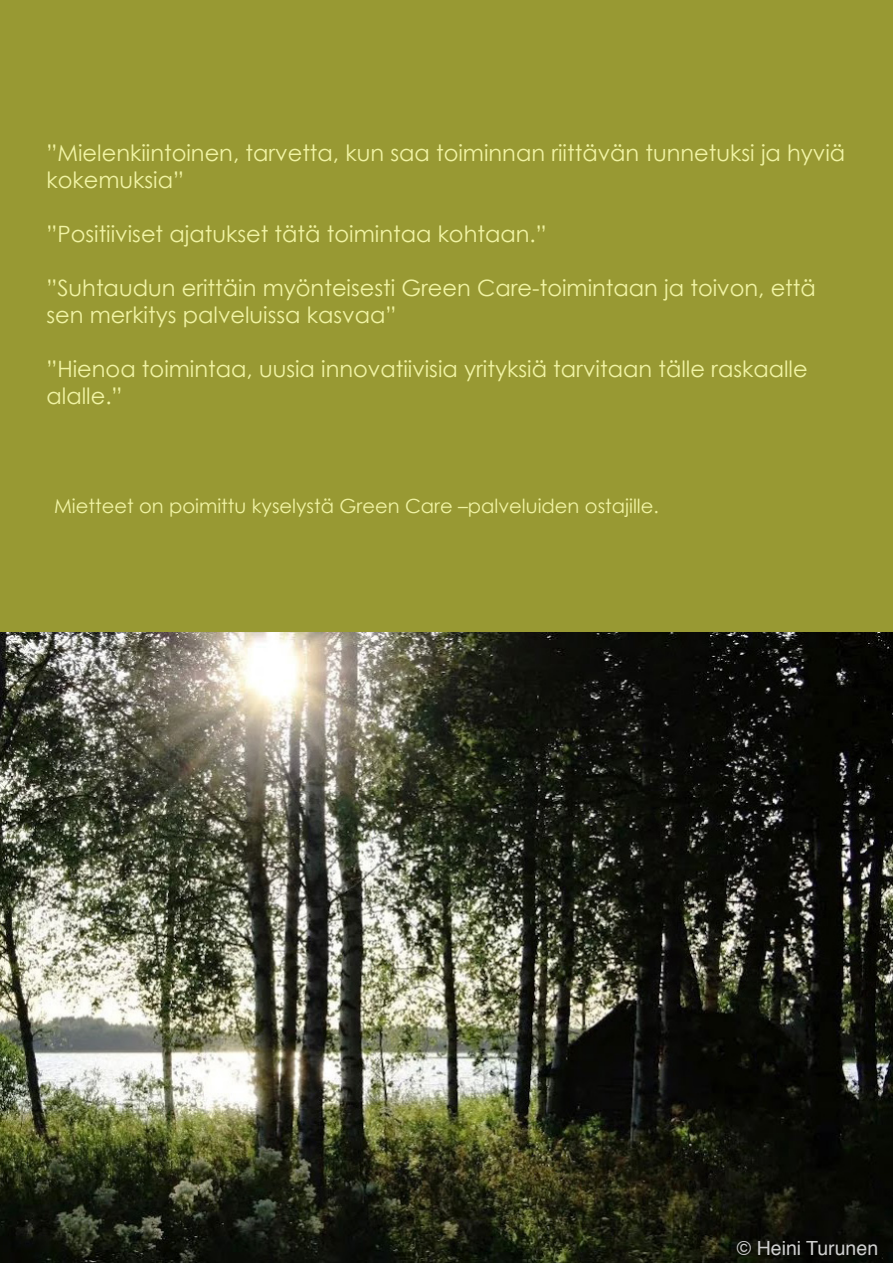
<style>
.page{position:relative;width:893px;height:1263px;background:#fff}
.page>*{position:absolute;margin:0;border:0;box-sizing:border-box;transform-origin:0 0}
.t1{font:22.5px/27px "Century Gothic";color:#f1f4a5}
.t2{font:19.5px "Century Gothic";color:#f1f4a5}
.t3{font:19.5px "Helvetica";color:#cfcfcf}
</style>
<div class="page">
<div style="left:0;top:1px;width:893px;height:656px;background:#989933"></div>
<img style="left:0;top:632px;width:893px;height:631px">
<p class="t1" style="left:47px;top:139px;width:800px">”Mielenkiintoinen, tarvetta, kun saa toiminnan riittävän tunnetuksi ja hyviä kokemuksia”</p>
<p class="t1" style="left:47px;top:220px;width:502px">”Positiiviset ajatukset tätä toimintaa kohtaan.”</p>
<p class="t1" style="left:47px;top:274px;width:771px">”Suhtaudun erittäin myönteisesti Green Care-toimintaan ja toivon, että sen merkitys palveluissa kasvaa”</p>
<p class="t1" style="left:47px;top:355px;width:763px">”Hienoa toimintaa, uusia innovatiivisia yrityksiä tarvitaan tälle raskaalle alalle.”</p>
<p class="t2" style="left:54px;top:492px;width:606px">Mietteet on poimittu kyselystä Green Care –palveluiden ostajille.</p>
<p class="t3" style="left:737px;top:1233px;width:143px">© Heini Turunen</p>
</div>
